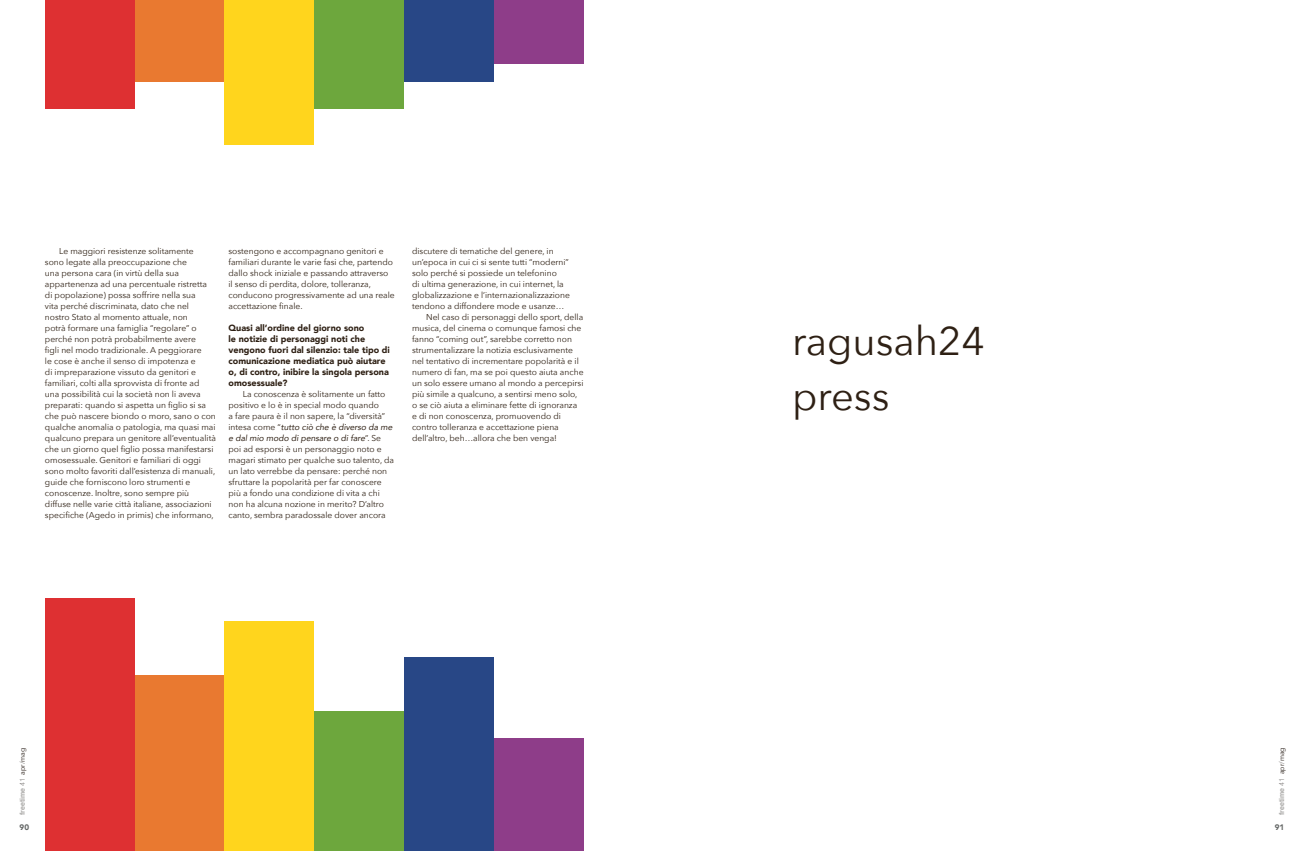
<style>
.page{position:relative;width:1304px;height:851px;background:#fff}
.page>*{position:absolute;margin:0;border:0;box-sizing:border-box;transform-origin:0 0}
.t1{font:40px/55px "Avenir Next";color:#2e2014}
.t2{font:900 9px/11px "Avenir";color:#2e2014}
.t3{font:8.5px/11px "Avenir Next";color:#2e2014}
.t4{font:italic 8.5px/11px "Avenir";color:#2e2014}
.t5{font:900 8px "Avenir";color:#656867}
.t6{font:700 7px "Helvetica";color:#a9a8a6}
.s1{font-family:"Avenir Next";font-style:normal}
.s2{font-weight:300;color:#7d7a78}
.s3{font-family:"Avenir";font-weight:400;color:#433a34}
.s4{font-family:"Avenir";font-weight:400;color:#949290}
</style>
<div class="page">
<svg style="left:45px;top:0;width:539px;height:850px"></svg>
<p class="t3" style="left:45px;top:245px;width:172px;text-indent:14px">Le maggiori resistenze solitamente<br>sono legate alla preoccupazione che<br>una persona cara (in virtù della sua appartenenza ad una percentuale ristretta di popolazione) possa soffrire nella sua<br>vita perché discriminata, dato che nel<br>nostro Stato al momento attuale, non<br>potrà formare una famiglia “regolare” o perché non potrà probabilmente avere<br>figli nel modo tradizionale. A peggiorare<br>le cose è anche il senso di impotenza e<br>di impreparazione vissuto da genitori e familiari, colti alla sprovvista di fronte ad una possibilità cui la società non li aveva preparati: quando si aspetta un figlio si sa che può nascere biondo o moro, sano o con qualche anomalia o patologia, ma quasi mai qualcuno prepara un genitore all’eventualità che un giorno quel figlio possa manifestarsi omosessuale. Genitori e familiari di oggi sono molto favoriti dall’esistenza di manuali, guide che forniscono loro strumenti e conoscenze. Inoltre, sono sempre più diffuse nelle varie città italiane, associazioni specifiche (Agedo in primis) che informano,</p>
<p class="t3" style="left:229px;top:245px;width:168px">sostengono e accompagnano genitori e familiari durante le varie fasi che, partendo dallo shock iniziale e passando attraverso<br>il senso di perdita, dolore, tolleranza, conducono progressivamente ad una reale accettazione finale.</p>
<p class="t2" style="left:229px;top:322px;width:163px">Quasi all’ordine del giorno sono<br>le notizie di personaggi noti che vengono fuori dal silenzio: tale tipo di comunicazione mediatica può aiutare o, di contro, inibire la singola persona omosessuale?</p>
<p class="t3" style="left:229px;top:388px;width:158px;text-indent:14px">La conoscenza è solitamente un fatto positivo e lo è in special modo quando a fare paura è il non sapere, la “diversità”</p>
<p class="t4" style="left:229px;top:421px;width:165px"><span class="s1">intesa come “</span>tutto ciò che è diverso da me e dal mio modo di pensare o di fare<span class="s1">”. Se</span></p>
<p class="t3" style="left:229px;top:443px;width:167px">poi ad esporsi è un personaggio noto e magari stimato per qualche suo talento, da un lato verrebbe da pensare: perché non sfruttare la popolarità per far conoscere più a fondo una condizione di vita a chi non ha alcuna nozione in merito? D’altro canto, sembra paradossale dover ancora</p>
<p class="t3" style="left:412px;top:245px;width:143px">discutere di tematiche del genere, in</p>
<p class="t3" style="left:412px;top:256px;width:158px">un’epoca in cui ci si sente tutti “moderni”</p>
<p class="t3" style="left:412px;top:267px;width:146px">solo perché si possiede un telefonino</p>
<p class="t3" style="left:412px;top:278px;width:153px">di ultima generazione, in cui internet, la</p>
<p class="t3" style="left:412px;top:289px;width:159px">globalizzazione e l’internazionalizzazione</p>
<p class="t3" style="left:412px;top:300px;width:154px">tendono a diffondere mode e usanze…</p>
<p class="t3" style="left:426px;top:311px;width:159px">Nel caso di personaggi dello sport, della</p>
<p class="t3" style="left:412px;top:322px;width:171px">musica, del cinema o comunque famosi che</p>
<p class="t3" style="left:412px;top:333px;width:161px">fanno “coming out”, sarebbe corretto non</p>
<p class="t3" style="left:412px;top:344px;width:162px">strumentalizzare la notizia esclusivamente</p>
<p class="t3" style="left:412px;top:355px;width:168px">nel tentativo di incrementare popolarità e il</p>
<p class="t3" style="left:412px;top:366px;width:173px">numero di fan, ma se poi questo aiuta anche</p>
<p class="t3" style="left:412px;top:377px;width:173px">un solo essere umano al mondo a percepirsi</p>
<p class="t3" style="left:412px;top:388px;width:167px">più simile a qualcuno, a sentirsi meno solo,</p>
<p class="t3" style="left:412px;top:399px;width:167px">o se ciò aiuta a eliminare fette di ignoranza</p>
<p class="t3" style="left:412px;top:410px;width:150px">e di non conoscenza, promuovendo di</p>
<p class="t3" style="left:412px;top:421px;width:148px">contro tolleranza e accettazione piena</p>
<p class="t3" style="left:412px;top:432px;width:146px">dell’altro, beh…allora che ben venga!</p>
<h1 class="t1" style="left:792px;top:312px;width:194px">ragusah24 press</h1>
<p class="t6" style="left:17px;top:815px;width:69px;rotate:-90deg">freetime <span class="s2">41</span> <span class="s3">apr</span><span class="s4">/</span><span class="s3">mag</span></p>
<p class="t6" style="left:1276px;top:815px;width:69px;rotate:-90deg">freetime <span class="s2">41</span> <span class="s3">apr</span><span class="s4">/</span><span class="s3">mag</span></p>
<p class="t5" style="left:20px;top:820px;width:11px">90</p>
<p class="t5" style="left:1275px;top:820px;width:11px">91</p>
</div>
